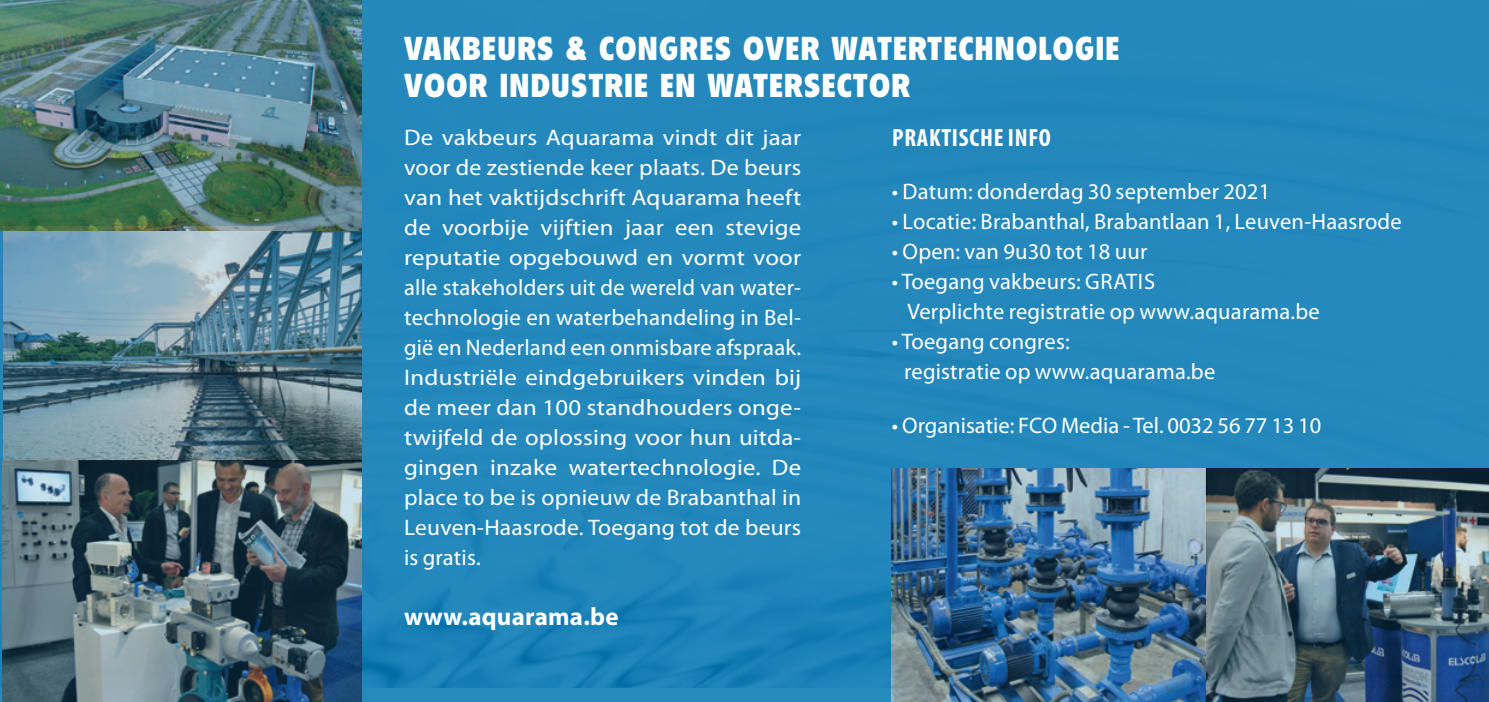
<style>
.page{position:relative;width:1489px;height:702px;background:#fff}
.page>*{position:absolute;margin:0;border:0;box-sizing:border-box;transform-origin:0 0}
.t1{font:900 condensed 32.5px "Flyer LT";letter-spacing:.04em;color:#fff}
.AQ_tussentitel{font:700 25px "Myriad Pro";letter-spacing:.01em;color:#fff}
.AQ_tussentitel-2{font:700 condensed 25px "Myriad Pro";letter-spacing:.03em;color:#fff}
.AQ_tussentitel-3{font:22.5px/30px "Myriad Pro";letter-spacing:.01em;color:#fff;text-align:justify;scale:1.1 1}
.AQ_tussentitel-4{font:22.5px "Myriad Pro";letter-spacing:.01em;color:#fff}
</style>
<div class="page">
<div style="left:0;top:0;width:1488px;height:702px;background:#2488bc"></div>
<img style="left:891px;top:468px;width:597px;height:234px">
<img style="left:2px;top:230px;width:359px;height:472px">
<img style="left:0;top:0;width:361px;height:230px">
<p class="t1" style="left:404px;top:29px;width:716px">VAKBEURS &amp; CONGRES OVER WATERTECHNOLOGIE</p>
<p class="t1" style="left:404px;top:66px;width:507px">VOOR INDUSTRIE EN WATERSECTOR</p>
<p class="AQ_tussentitel-3" style="left:404px;top:122px;width:362px">De vakbeurs Aquarama vindt dit jaar voor de zestiende keer plaats. De beurs van het vaktijdschrift Aquarama heeft de voorbije vijftien jaar een stevige reputatie opgebouwd en vormt voor alle stakeholders uit de wereld van water&shy;technologie en waterbehandeling in Bel&shy;gië en Nederland een onmisbare afspraak.</p>
<p class="AQ_tussentitel-3" style="left:404px;top:362px;width:362px">Industriële eindgebruikers vinden bij de meer dan 100 standhouders onge&shy;twijfeld de oplossing voor hun uitda&shy;gingen inzake watertechnologie. De place to be is opnieuw de Brabanthal in Leuven-Haasrode. Toegang tot de beurs is gratis.</p>
<p class="AQ_tussentitel" style="left:404px;top:602px;width:216px">www.aquarama.be</p>
<p class="AQ_tussentitel-2" style="left:892px;top:124px;width:160px">PRAKTISCHE INFO</p>
<p class="AQ_tussentitel-4" style="left:891px;top:179px;width:380px">• Datum: donderdag 30 september 2021</p>
<p class="AQ_tussentitel-4" style="left:891px;top:209px;width:511px">• Locatie: Brabanthal, Brabantlaan 1, Leuven-Haasrode</p>
<p class="AQ_tussentitel-4" style="left:891px;top:239px;width:257px">• Open: van 9u30 tot 18 uur</p>
<p class="AQ_tussentitel-4" style="left:891px;top:269px;width:265px">• Toegang vakbeurs: GRATIS</p>
<p class="AQ_tussentitel-4" style="left:907px;top:299px;width:414px">Verplichte registratie op www.aquarama.be</p>
<p class="AQ_tussentitel-4" style="left:891px;top:329px;width:179px">• Toegang congres:</p>
<p class="AQ_tussentitel-4" style="left:904px;top:359px;width:312px">registratie op www.aquarama.be</p>
<p class="AQ_tussentitel-4" style="left:891px;top:413px;width:431px">• Organisatie: FCO Media - Tel. 0032 56 77 13 10</p>
</div>
